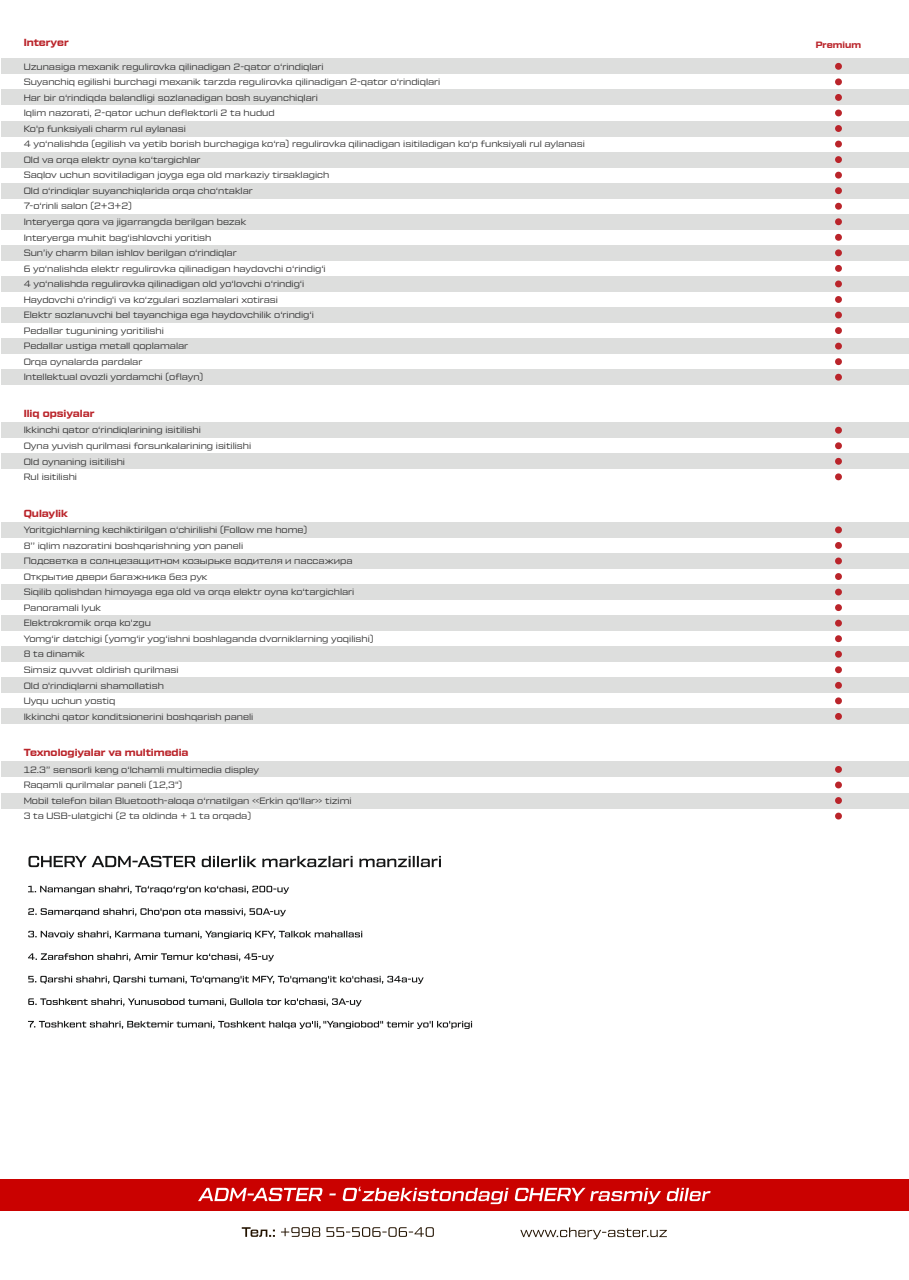
<style>
.page{position:relative;width:909px;height:1280px;background:#fff}
.page>*{position:absolute;margin:0;border:0;box-sizing:border-box;transform-origin:0 0}
.t1{font:10.35px "Tactic Sans Bld";color:#ba242a}
.t2{font:9.15px/15.6px "Tactic Sans";color:#333}
.t3{font:9.15px "Tactic Sans Bld";color:#ba242a}
</style>
<div class="page">
<div style="left:1px;top:59px;width:767px;height:15px;background:#dddedd"></div>
<div style="left:768px;top:59px;width:141px;height:15px;background:#dddedd"></div>
<div style="left:1px;top:90px;width:767px;height:15px;background:#dddedd"></div>
<div style="left:768px;top:90px;width:141px;height:15px;background:#dddedd"></div>
<div style="left:1px;top:121px;width:767px;height:15px;background:#dddedd"></div>
<div style="left:768px;top:121px;width:141px;height:15px;background:#dddedd"></div>
<div style="left:1px;top:152px;width:767px;height:15px;background:#dddedd"></div>
<div style="left:768px;top:152px;width:141px;height:15px;background:#dddedd"></div>
<div style="left:1px;top:183px;width:767px;height:15px;background:#dddedd"></div>
<div style="left:768px;top:183px;width:141px;height:15px;background:#dddedd"></div>
<div style="left:1px;top:214px;width:767px;height:15px;background:#dddedd"></div>
<div style="left:768px;top:214px;width:141px;height:15px;background:#dddedd"></div>
<div style="left:1px;top:245px;width:767px;height:16px;background:#dddedd"></div>
<div style="left:768px;top:245px;width:141px;height:16px;background:#dddedd"></div>
<div style="left:1px;top:276px;width:767px;height:16px;background:#dddedd"></div>
<div style="left:768px;top:276px;width:141px;height:16px;background:#dddedd"></div>
<div style="left:1px;top:307px;width:767px;height:16px;background:#dddedd"></div>
<div style="left:768px;top:307px;width:141px;height:16px;background:#dddedd"></div>
<div style="left:1px;top:338px;width:767px;height:16px;background:#dddedd"></div>
<div style="left:768px;top:338px;width:141px;height:16px;background:#dddedd"></div>
<div style="left:1px;top:369px;width:767px;height:16px;background:#dddedd"></div>
<div style="left:768px;top:369px;width:141px;height:16px;background:#dddedd"></div>
<div style="left:1px;top:422px;width:767px;height:16px;background:#dddedd"></div>
<div style="left:768px;top:422px;width:141px;height:16px;background:#dddedd"></div>
<div style="left:1px;top:453px;width:767px;height:16px;background:#dddedd"></div>
<div style="left:768px;top:453px;width:141px;height:16px;background:#dddedd"></div>
<div style="left:1px;top:522px;width:767px;height:15px;background:#dddedd"></div>
<div style="left:768px;top:522px;width:141px;height:15px;background:#dddedd"></div>
<div style="left:1px;top:553px;width:767px;height:16px;background:#dddedd"></div>
<div style="left:768px;top:553px;width:141px;height:16px;background:#dddedd"></div>
<div style="left:1px;top:584px;width:767px;height:16px;background:#dddedd"></div>
<div style="left:768px;top:584px;width:141px;height:16px;background:#dddedd"></div>
<div style="left:1px;top:615px;width:767px;height:16px;background:#dddedd"></div>
<div style="left:768px;top:615px;width:141px;height:16px;background:#dddedd"></div>
<div style="left:1px;top:646px;width:767px;height:16px;background:#dddedd"></div>
<div style="left:768px;top:646px;width:141px;height:16px;background:#dddedd"></div>
<div style="left:1px;top:677px;width:767px;height:16px;background:#dddedd"></div>
<div style="left:768px;top:677px;width:141px;height:16px;background:#dddedd"></div>
<div style="left:1px;top:708px;width:767px;height:16px;background:#dddedd"></div>
<div style="left:768px;top:708px;width:141px;height:16px;background:#dddedd"></div>
<div style="left:1px;top:761px;width:767px;height:16px;background:#dddedd"></div>
<div style="left:768px;top:761px;width:141px;height:16px;background:#dddedd"></div>
<div style="left:1px;top:792px;width:767px;height:16px;background:#dddedd"></div>
<div style="left:768px;top:792px;width:141px;height:16px;background:#dddedd"></div>
<svg style="left:835px;top:63px;width:7px;height:7px"></svg>
<svg style="left:835px;top:78px;width:7px;height:7px"></svg>
<svg style="left:835px;top:94px;width:7px;height:7px"></svg>
<svg style="left:835px;top:109px;width:7px;height:7px"></svg>
<svg style="left:835px;top:125px;width:7px;height:7px"></svg>
<svg style="left:835px;top:141px;width:7px;height:6px"></svg>
<svg style="left:835px;top:156px;width:7px;height:7px"></svg>
<svg style="left:835px;top:172px;width:7px;height:7px"></svg>
<svg style="left:835px;top:187px;width:7px;height:7px"></svg>
<svg style="left:835px;top:203px;width:7px;height:7px"></svg>
<svg style="left:835px;top:218px;width:7px;height:7px"></svg>
<svg style="left:835px;top:234px;width:7px;height:7px"></svg>
<svg style="left:835px;top:249px;width:7px;height:7px"></svg>
<svg style="left:835px;top:265px;width:7px;height:7px"></svg>
<svg style="left:835px;top:280px;width:7px;height:7px"></svg>
<svg style="left:835px;top:296px;width:7px;height:7px"></svg>
<svg style="left:835px;top:311px;width:7px;height:7px"></svg>
<svg style="left:835px;top:327px;width:7px;height:7px"></svg>
<svg style="left:835px;top:343px;width:7px;height:6px"></svg>
<svg style="left:835px;top:358px;width:7px;height:7px"></svg>
<svg style="left:835px;top:374px;width:7px;height:7px"></svg>
<svg style="left:835px;top:427px;width:7px;height:7px"></svg>
<svg style="left:835px;top:442px;width:7px;height:7px"></svg>
<svg style="left:835px;top:458px;width:7px;height:7px"></svg>
<svg style="left:835px;top:473px;width:7px;height:7px"></svg>
<svg style="left:835px;top:526px;width:7px;height:7px"></svg>
<svg style="left:835px;top:542px;width:7px;height:7px"></svg>
<svg style="left:835px;top:557px;width:7px;height:7px"></svg>
<svg style="left:835px;top:573px;width:7px;height:7px"></svg>
<svg style="left:835px;top:588px;width:7px;height:7px"></svg>
<svg style="left:835px;top:604px;width:7px;height:7px"></svg>
<svg style="left:835px;top:619px;width:7px;height:7px"></svg>
<svg style="left:835px;top:635px;width:7px;height:7px"></svg>
<svg style="left:835px;top:651px;width:7px;height:6px"></svg>
<svg style="left:835px;top:666px;width:7px;height:7px"></svg>
<svg style="left:835px;top:682px;width:7px;height:7px"></svg>
<svg style="left:835px;top:697px;width:7px;height:7px"></svg>
<svg style="left:835px;top:713px;width:7px;height:7px"></svg>
<svg style="left:835px;top:766px;width:7px;height:7px"></svg>
<svg style="left:835px;top:781px;width:7px;height:7px"></svg>
<svg style="left:835px;top:797px;width:7px;height:7px"></svg>
<svg style="left:835px;top:812px;width:7px;height:7px"></svg>
<div style="left:0;top:1179px;width:909px;height:32px;background:#ca0100"></div>
<svg style="left:520px;top:1227px;width:147px;height:12px"></svg>
<svg style="left:242px;top:1227px;width:33px;height:9px"></svg>
<svg style="left:281px;top:1227px;width:153px;height:9px"></svg>
<svg style="left:198px;top:1186px;width:513px;height:18px"></svg>
<svg style="left:28px;top:908px;width:258px;height:8px"></svg>
<svg style="left:28px;top:930px;width:334px;height:9px"></svg>
<svg style="left:28px;top:953px;width:246px;height:8px"></svg>
<svg style="left:28px;top:975px;width:396px;height:9px"></svg>
<svg style="left:28px;top:998px;width:334px;height:8px"></svg>
<svg style="left:29px;top:856px;width:412px;height:11px"></svg>
<svg style="left:28px;top:885px;width:261px;height:8px"></svg>
<svg style="left:28px;top:1021px;width:444px;height:8px"></svg>
<p class="t1" style="left:24px;top:38px;width:47px">Interyer</p>
<p class="t3" style="left:816px;top:40px;width:47px">Premium</p>
<p class="t2" style="left:24px;top:59px;width:563px">Uzunasiga mexanik regulirovka qilinadigan 2-qator o‘rindiqlari<br>Suyanchiq egilishi burchagi mexanik tarzda regulirovka qilinadigan 2-qator o‘rindiqlari<br>Har bir o‘rindiqda balandligi sozlanadigan bosh suyanchiqlari<br>Iqlim nazorati, 2-qator uchun deflektorli 2 ta hudud<br>Ko'p funksiyali charm rul aylanasi<br>4 yo‘nalishda (egilish va yetib borish burchagiga ko‘ra) regulirovka qilinadigan isitiladigan ko‘p funksiyali rul aylanasi Old va orqa elektr oyna ko‘targichlar<br>Saqlov uchun sovitiladigan joyga ega old markaziy tirsaklagich<br>Old o‘rindiqlar suyanchiqlarida orqa cho‘ntaklar<br>7-o‘rinli salon (2+3+2)<br>Interyerga qora va jigarrangda berilgan bezak<br>Interyerga muhit bag‘ishlovchi yoritish<br>Sun’iy charm bilan ishlov berilgan o‘rindiqlar<br>6 yo‘nalishda elektr regulirovka qilinadigan haydovchi o‘rindig‘i<br>4 yo‘nalishda regulirovka qilinadigan old yo‘lovchi o‘rindig‘i<br>Haydovchi o'rindig'i va ko‘zgulari sozlamalari xotirasi<br>Elektr sozlanuvchi bel tayanchiga ega haydovchilik o‘rindig‘i<br>Pedallar tugunining yoritilishi<br>Pedallar ustiga metall qoplamalar<br>Orqa oynalarda pardalar<br>Intellektual ovozli yordamchi (oflayn)</p>
<p class="t1" style="left:24px;top:409px;width:72px">Iliq opsiyalar</p>
<p class="t2" style="left:24px;top:423px;width:229px">Ikkinchi qator o‘rindiqlarining isitilishi<br>Oyna yuvish qurilmasi forsunkalarining isitilishi Old oynaning isitilishi<br>Rul isitilishi</p>
<p class="t1" style="left:24px;top:508px;width:46px">Qulaylik</p>
<p class="t2" style="left:24px;top:522px;width:351px">Yoritgichlarning kechiktirilgan o‘chirilishi (Follow me home)<br>8’’ iqlim nazoratini boshqarishning yon paneli<br>Подсветка в солнцезащитном козырьке водителя и пассажира Открытие двери багажника без рук<br>Siqilib qolishdan himoyaga ega old va orqa elektr oyna ko‘targichlari Panoramali lyuk<br>Elektrokromik orqa ko'zgu<br>Yomg‘ir datchigi (yomg‘ir yog‘ishni boshlaganda dvorniklarning yoqilishi)<br>8 ta dinamik<br>Simsiz quvvat oldirish qurilmasi<br>Old o'rindiqlarni shamollatish<br>Uyqu uchun yostiq<br>Ikkinchi qator konditsionerini boshqarish paneli</p>
<p class="t1" style="left:24px;top:748px;width:166px">Texnologiyalar va multimedia</p>
<p class="t2" style="left:24px;top:762px;width:329px">12.3’’ sensorli keng o‘lchamli multimedia displey<br>Raqamli qurilmalar paneli (12,3")<br>Mobil telefon bilan Bluetooth-aloqa o‘rnatilgan «Erkin qo‘llar» tizimi 3 ta USB-ulatgichi (2 ta oldinda + 1 ta orqada)</p>
</div>
